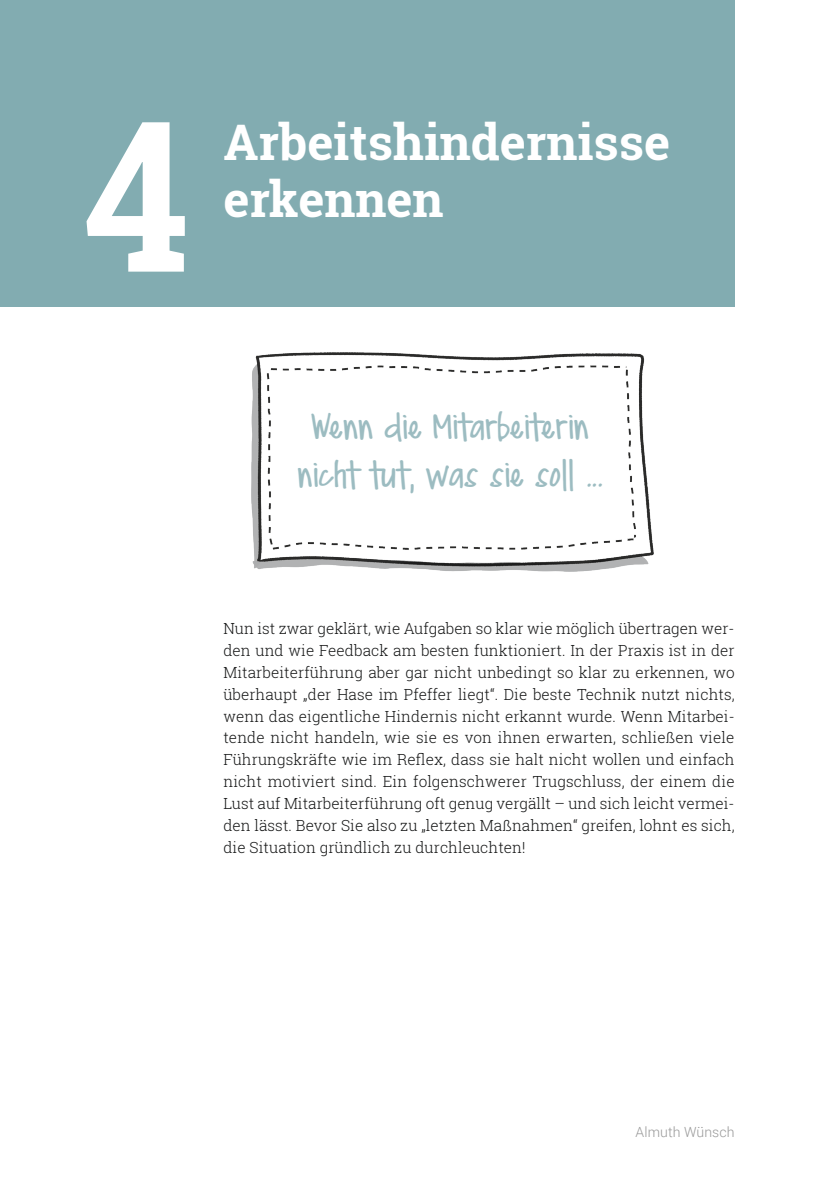
<style>
.page{position:relative;width:819px;height:1181px;background:#fff}
.page>*{position:absolute;margin:0;border:0;box-sizing:border-box;transform-origin:0 0}
.t1{font:700 210px "Roboto Slab";color:#fff;scale:.9 1}
.t2{font:700 49px "Roboto Slab";color:#fff}
.t3{font:300 21px "DJB Meand My Shadow";letter-spacing:.01em;color:#9cbcc1}
.t4{font:300 15.4px/21.9px "Roboto Slab";letter-spacing:.005em;color:#151616;text-align:justify}
.t5{font:300 14px "Roboto";letter-spacing:.005em;color:#999}
</style>
<div class="page">
<div style="left:0;top:0;width:734px;height:306px;background:#82acb1"></div>
<img style="left:252px;top:352px;width:402px;height:220px">
<h1 class="t1" style="left:83px;top:51px;width:120px">4</h1>
<h2 class="t2" style="left:223px;top:109px;width:448px">Arbeitshindernisse</h2>
<h2 class="t2" style="left:223px;top:165px;width:222px">erkennen</h2>
<h3 class="t3" style="left:311px;top:420px;width:279px">Wenn die Mitarbeiterin</h3>
<h3 class="t3" style="left:298px;top:467px;width:306px">nicht tut, was sie soll …</h3>
<p class="t4" style="left:223px;top:617px;width:513px">Nun ist zwar geklärt, wie Aufgaben so klar wie möglich übertragen wer&shy;den und wie Feedback am besten funktioniert. In der Praxis ist in der Mitarbeiterführung aber gar nicht unbedingt so klar zu erkennen, wo überhaupt „der Hase im Pfeffer liegt“. Die beste Technik nutzt nichts, wenn das eigentliche Hindernis nicht erkannt wurde. Wenn Mitarbei&shy;tende nicht handeln, wie sie es von ihnen erwarten, schließen viele Führungskräfte wie im Reflex, dass sie halt nicht wollen und einfach nicht motiviert sind. Ein folgenschwerer Trugschluss, der einem die Lust auf Mitarbeiterführung oft genug vergällt – und sich leicht vermei&shy;den lässt. Bevor Sie also zu „letzten Maßnahmen“ greifen, lohnt es sich, die Situation gründlich zu durchleuchten!</p>
<p class="t5" style="left:635px;top:1122px;width:100px">Almuth Wünsch</p>
</div>
